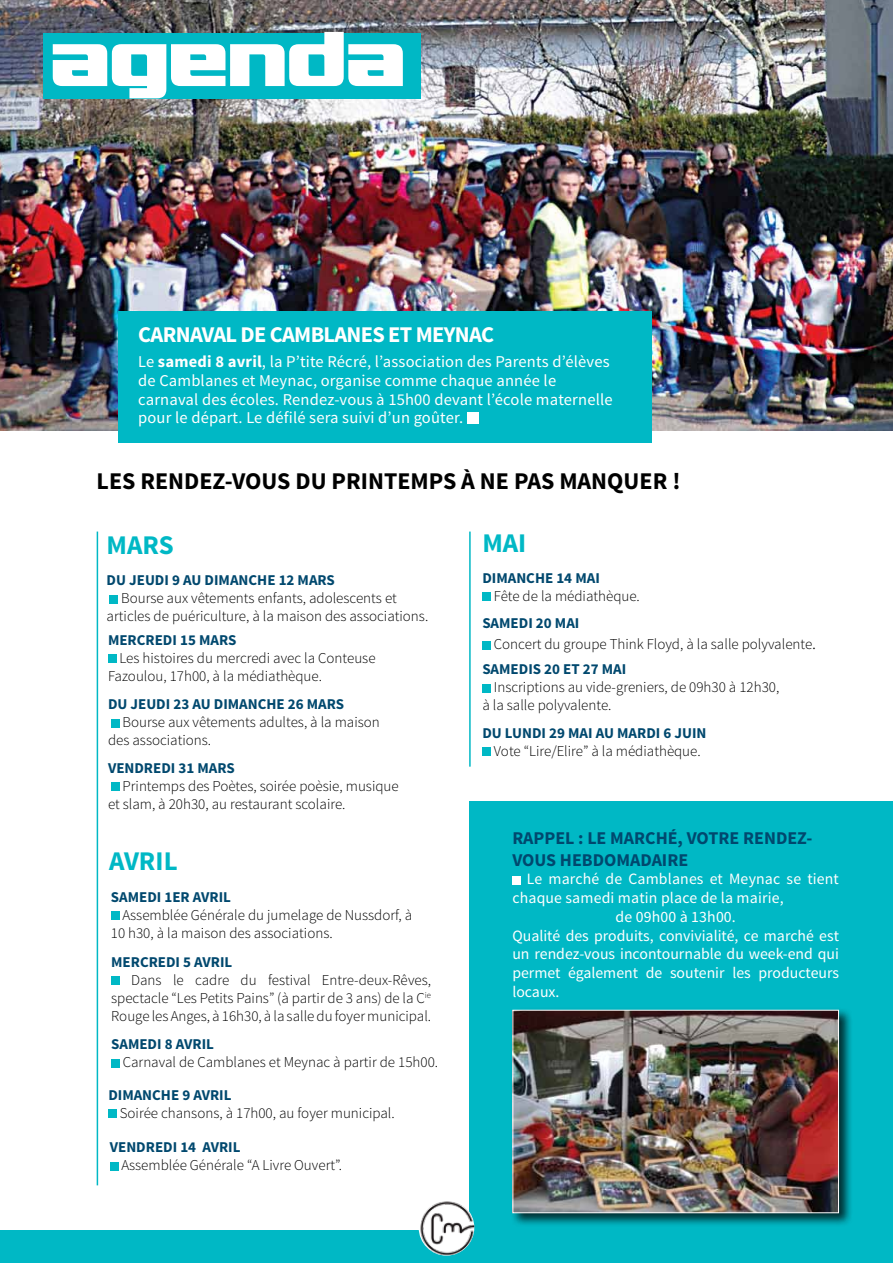
<style>
.page{position:relative;width:893px;height:1263px;background:#fff}
.page>*{position:absolute;margin:0;border:0;box-sizing:border-box;transform-origin:0 0}
.t1{font:700 72px "Interceptor";letter-spacing:.04em;color:#fff}
.t2{font:700 27px "Source Sans Pro";color:#00b8c5}
.t3{font:700 24px "Source Sans Pro";color:#000}
.t4{font:700 22.5px "Source Sans Pro";color:#fff}
.t5{font:700 18px/21.6px "Source Sans Pro";color:#00486e}
.t6{font:16.5px/18.8px "Source Sans Pro";letter-spacing:.01em;color:#fff}
.t7{font:15.75px "Source Sans Pro";color:#fff}
.t8{font:300 15px/18px "Source Sans Pro";color:#000}
.t9{font:700 15px "Source Sans Pro";color:#00486e}
.s1{font-weight:700}
.s2{font-weight:700;color:#00486e}
.s3{font-size:18px}
</style>
<div class="page">
<img style="left:0;top:0;width:893px;height:431px">
<div style="left:43px;top:33px;width:378px;height:66px;background:#00b8c5"></div>
<div style="left:118px;top:311px;width:534px;height:132px;background:#00b8c5"></div>
<div style="left:0;top:1230px;width:893px;height:33px;background:#00b8c5"></div>
<div style="left:469px;top:800px;width:424px;height:437px;background:#00b8c5"></div>
<div style="left:467px;top:412px;width:11px;height:11px;background:#fff"></div>
<img style="left:419px;top:1199px;width:55px;height:56px;border-radius:28px">
<div style="left:512px;top:876px;width:9px;height:8px;background:#fff"></div>
<div style="left:510px;top:1007px;width:343px;height:220px;background:#000;opacity:.75"></div>
<img style="left:514px;top:1012px;width:323px;height:199px">
<div style="left:512px;top:1010px;width:327px;height:203px;border:1px solid #fff"></div>
<div style="left:108px;top:655px;width:9px;height:8px;background:#00b8c5"></div>
<div style="left:111px;top:719px;width:9px;height:8px;background:#00b8c5"></div>
<div style="left:110px;top:1162px;width:8px;height:8px;background:#00b8c5"></div>
<hr style="left:97px;top:531px;width:1px;height:654px;background:#00b8c5">
<hr style="left:469px;top:531px;width:2px;height:236px;background:#00b8c5">
<div style="left:111px;top:976px;width:9px;height:9px;background:#00b8c5"></div>
<div style="left:111px;top:782px;width:9px;height:9px;background:#00b8c5"></div>
<div style="left:110px;top:595px;width:8px;height:8px;background:#00b8c5"></div>
<div style="left:482px;top:684px;width:9px;height:8px;background:#00b8c5"></div>
<div style="left:482px;top:593px;width:9px;height:8px;background:#00b8c5"></div>
<div style="left:482px;top:747px;width:9px;height:8px;background:#00b8c5"></div>
<div style="left:482px;top:641px;width:9px;height:8px;background:#00b8c5"></div>
<div style="left:111px;top:1059px;width:9px;height:8px;background:#00b8c5"></div>
<div style="left:111px;top:911px;width:8px;height:8px;background:#00b8c5"></div>
<div style="left:108px;top:1109px;width:9px;height:9px;background:#00b8c5"></div>
<h1 class="t1" style="left:54px;top:11px;width:353px">agenda</h1>
<h3 class="t4" style="left:138px;top:320px;width:14px">CARNAVA</h3>
<h3 class="t4" style="left:226px;top:320px;width:59px">L DE CAMB</h3>
<h3 class="t4" style="left:324px;top:320px;width:25px">LANES</h3>
<h3 class="t4" style="left:388px;top:320px;width:42px">ET MEYNAC</h3>
<p class="t6" style="left:138px;top:352px;width:476px">Le <span class="s1">SAMEDI 8 AVRIL</span>, la P’tite Récré, l’association des Parents d’élèves de Camblanes et Meynac, organise comme chaque année le carnaval des écoles. Rendez-vous à 15h00 devant l’école maternelle pour le départ. Le défilé sera suivi d’un goûter.</p>
<h3 class="t3" style="left:97px;top:466px;width:585px">LES RENDEZ-VOUS DU PRINTEMPS À NE PAS MANQUER !</h3>
<h2 class="t2" style="left:107px;top:528px;width:69px">MARS</h2>
<p class="t9" style="left:107px;top:571px;width:230px">DU JEUDI 9 AU DIMANCHE 12 MARS</p>
<p class="t8" style="left:107px;top:589px;width:323px;text-indent:15px">Bourse aux vêtements enfants, adolescents et articles de puériculture, à la maison des associations.</p>
<p class="t9" style="left:108px;top:631px;width:130px">MERCREDI 15 MARS</p>
<p class="t8" style="left:108px;top:649px;width:269px;text-indent:12px">Les histoires du mercredi avec la Conteuse<br>Fazoulou, 17h00, à la médiathèque.</p>
<p class="t9" style="left:108px;top:695px;width:238px">DU JEUDI 23 AU DIMANCHE 26 MARS</p>
<p class="t8" style="left:108px;top:713px;width:273px;text-indent:15px">Bourse aux vêtements adultes, à la maison des associations.</p>
<p class="t9" style="left:108px;top:758px;width:128px">VENDREDI 31 MARS</p>
<p class="t8" style="left:108px;top:777px;width:292px;text-indent:15px">Printemps des Poètes, soirée poèsie, musique et slam, à 20h30, au restaurant scolaire.</p>
<h2 class="t2" style="left:109px;top:843px;width:64px">AVRIL</h2>
<p class="t9" style="left:111px;top:887px;width:10px">SAMEDI</p>
<p class="t9" style="left:164px;top:887px;width:37px">1ER AVRI</p>
<p class="t9" style="left:223px;top:887px;width:9px">L</p>
<p class="t8" style="left:111px;top:906px;width:303px;text-indent:12px">Assemblée Générale du jumelage de Nussdorf, à<br>10 h30, à la maison des associations.</p>
<p class="t9" style="left:111px;top:952px;width:10px">MERCREDI</p>
<p class="t9" style="left:183px;top:952px;width:47px">5 AVRIL</p>
<p class="t8" style="left:111px;top:971px;width:322px;text-align:justify;text-indent:20px">Dans le cadre du festival Entre-deux-Rêves, spectacle “Les Petits Pains” (à partir de 3 ans) de la C<sup>ie </sup>Rouge les Anges, à 16h30, à la salle du foyer municipal.</p>
<p class="t9" style="left:111px;top:1035px;width:10px">SAMEDI</p>
<p class="t9" style="left:165px;top:1035px;width:20px">8 AVRI</p>
<p class="t9" style="left:206px;top:1035px;width:9px">L</p>
<p class="t8" style="left:123px;top:1053px;width:317px">Carnaval de Camblanes et Meynac à partir de 15h00.</p>
<p class="t9" style="left:108px;top:1085px;width:94px">DIMANCHE 9 AVRI</p>
<p class="t9" style="left:224px;top:1085px;width:9px">L</p>
<p class="t8" style="left:120px;top:1104px;width:276px">Soirée chansons, à 17h00, au foyer municipal.</p>
<p class="t9" style="left:110px;top:1138px;width:129px">VENDREDI 14 AVRIL</p>
<p class="t8" style="left:121px;top:1156px;width:222px">Assemblée Générale “A Livre Ouvert”.</p>
<h2 class="t2" style="left:482px;top:525px;width:15px">MAI</h2>
<p class="t9" style="left:482px;top:568px;width:119px">DIMANCHE 14 MAI</p>
<p class="t8" style="left:494px;top:587px;width:147px">Fête de la médiathèque.</p>
<p class="t8" style="left:494px;top:612px;width:324px;line-height:21.6px;text-indent:-12px"><span class="s2">SAMEDI 20 MAI<br></span>Concert du groupe Think Floyd, à la salle polyvalente<span class="s3">.</span></p>
<p class="t9" style="left:482px;top:660px;width:145px">SAMEDIS 20 ET 27 MAI</p>
<p class="t8" style="left:482px;top:678px;width:298px;text-indent:12px">Inscriptions au vide-greniers, de 09h30 à 12h30, à la salle polyvalente.</p>
<p class="t9" style="left:482px;top:723px;width:226px">DU LUNDI 29 MAI AU MARDI 6 JUIN</p>
<p class="t8" style="left:494px;top:742px;width:208px">Vote “Lire/Elire” à la médiathèque.</p>
<p class="t5" style="left:512px;top:828px;width:302px">RAPPEL : LE MARCHÉ, VOTRE RENDEZ-<br>VOUS HEBDOMADAIRE</p>
<p class="t7" style="left:527px;top:869px;width:314px">Le marché de Camblanes et Meynac se tient</p>
<p class="t7" style="left:512px;top:888px;width:273px">chaque samedi matin place de la mairie,</p>
<p class="t7" style="left:615px;top:907px;width:122px">de 09h00 à 13h00.</p>
<p class="t7" style="left:512px;top:925px;width:328px">Qualité des produits, convivialité, ce marché est</p>
<p class="t7" style="left:512px;top:944px;width:328px">un rendez-vous incontournable du week-end qui</p>
<p class="t7" style="left:512px;top:963px;width:328px">permet également de soutenir les producteurs</p>
<p class="t7" style="left:512px;top:982px;width:49px">locaux.</p>
</div>
